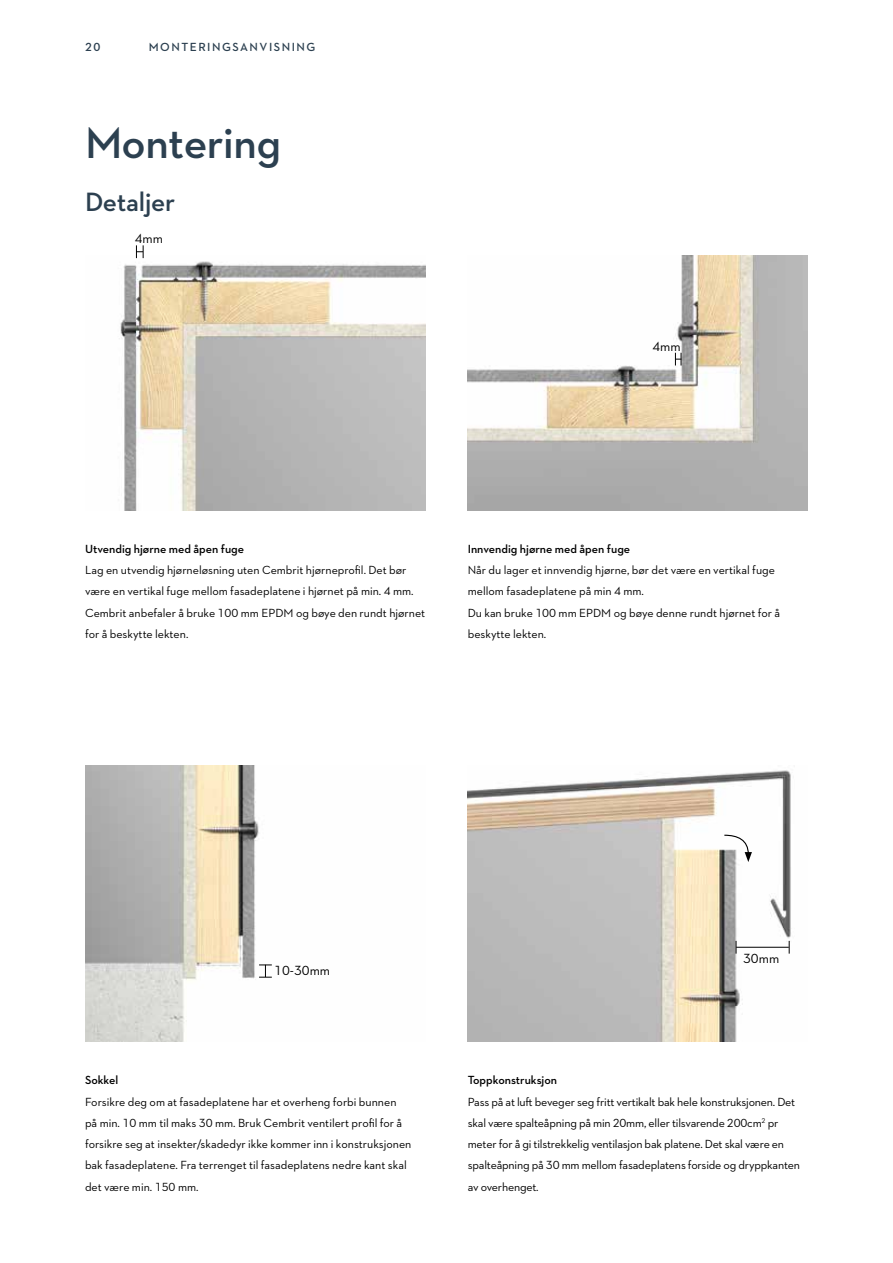
<style>
.page{position:relative;width:893px;height:1263px;background:#fff}
.page>*{position:absolute;margin:0;border:0;box-sizing:border-box;transform-origin:0 0}
.t1{font:600 45px "Neutraface 2 Text";letter-spacing:-.01em;color:#2c4050}
.t2{font:600 27px "Neutraface 2 Text";letter-spacing:-.01em;color:#2c4050}
.t3{font:13.5px "Neutraface 2 Text";color:#000}
.t4{font:12px/21.3px "Neutraface 2 Text";color:#000}
.t5{font:600 12px "Neutraface 2 Text";color:#000}
.t6{font:600 12px "Neutraface 2 Text";letter-spacing:.125em;color:#2c4050}
</style>
<div class="page">
<img style="left:119px;top:255px;width:306px;height:255px">
<img style="left:85px;top:765px;width:174px;height:277px">
<img style="left:468px;top:770px;width:323px;height:272px">
<img style="left:468px;top:255px;width:340px;height:255px">
<svg style="left:723px;top:834px;width:29px;height:28px"></svg>
<svg style="left:136px;top:245px;width:8px;height:13px"></svg>
<svg style="left:736px;top:941px;width:1px;height:13px"></svg>
<svg style="left:789px;top:941px;width:1px;height:13px"></svg>
<svg style="left:675px;top:353px;width:7px;height:12px"></svg>
<hr style="left:736px;top:947px;width:53px;height:1px;background:#000">
<svg style="left:259px;top:964px;width:13px;height:14px"></svg>
<p class="t6" style="left:85px;top:39px;width:17px">20</p>
<p class="t6" style="left:149px;top:39px;width:168px">MONTERINGSANVISNING</p>
<h1 class="t1" style="left:85px;top:114px;width:198px">Montering</h1>
<h2 class="t2" style="left:85px;top:184px;width:92px">Detaljer</h2>
<p class="t3" style="left:135px;top:230px;width:30px">4mm</p>
<p class="t3" style="left:652px;top:338px;width:30px">4mm</p>
<p class="t5" style="left:85px;top:541px;width:161px">Utvendig hjørne med åpen fuge</p>
<p class="t4" style="left:85px;top:559px;width:342px">Lag en utvendig hjørneløsning uten Cembrit hjørneprofil. Det bør være en vertikal fuge mellom fasadeplatene i hjørnet på min. 4 mm.<br>Cembrit anbefaler å bruke 100 mm EPDM og bøye den rundt hjørnet for å beskytte lekten.</p>
<p class="t5" style="left:468px;top:541px;width:164px">Innvendig hjørne med åpen fuge</p>
<p class="t4" style="left:468px;top:559px;width:314px">Når du lager et innvendig hjørne, bør det være en vertikal fuge mellom fasadeplatene på min 4 mm.<br>Du kan bruke 100 mm EPDM og bøye denne rundt hjørnet for å beskytte lekten.</p>
<p class="t3" style="left:274px;top:962px;width:57px">10-30mm</p>
<p class="t5" style="left:85px;top:1073px;width:35px">Sokkel</p>
<p class="t4" style="left:85px;top:1091px;width:328px">Forsikre deg om at fasadeplatene har et overheng forbi bunnen på min. 10 mm til maks 30 mm. Bruk Cembrit ventilert profil for å forsikre seg at insekter/skadedyr ikke kommer inn i konstruksjonen bak fasadeplatene. Fra terrenget til fasadeplatens nedre kant skal det være min. 150 mm.</p>
<p class="t3" style="left:743px;top:950px;width:38px">30mm</p>
<p class="t5" style="left:468px;top:1073px;width:91px">Toppkonstruksjon</p>
<p class="t4" style="left:468px;top:1091px;width:334px">Pass på at luft beveger seg fritt vertikalt bak hele konstruksjonen. Det skal være spalteåpning på min 20mm, eller tilsvarende 200cm<sup>2</sup> pr meter for å gi tilstrekkelig ventilasjon bak platene. Det skal være en spalteåpning på 30 mm mellom fasadeplatens forside og dryppkanten av overhenget.</p>
</div>
